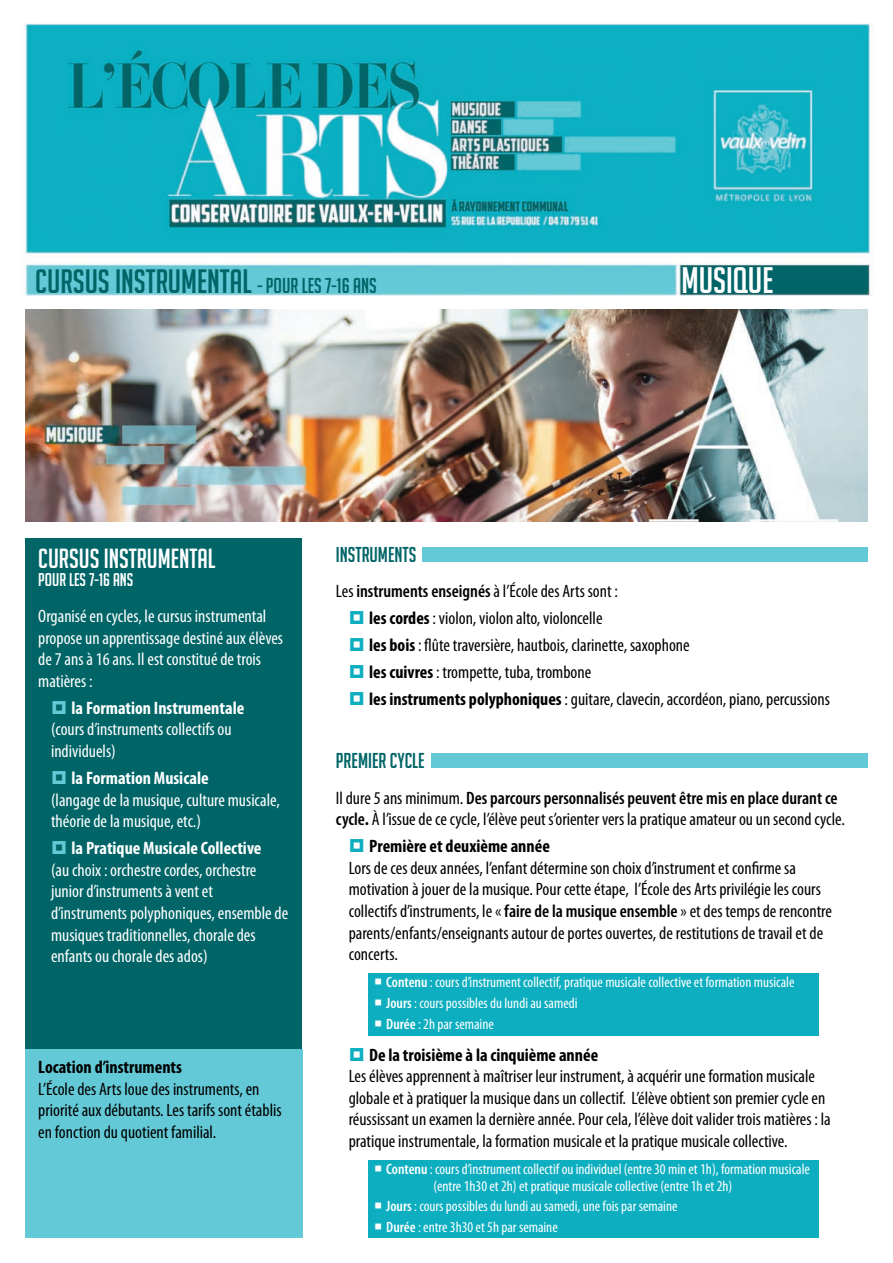
<style>
.page{position:relative;width:893px;height:1263px;background:#fff}
.page>*{position:absolute;margin:0;border:0;box-sizing:border-box;transform-origin:0 0}
.t1{font:36px "Big Noodle Titling";color:#fff}
.t2{font:33px "Big Noodle Titling";color:#016568}
.t3{font:27px "Big Noodle Titling";color:#fff}
.t4{font:21px "Big Noodle Titling";color:#016568}
.t5{font:condensed 18px/21.6px "Myriad Pro";color:#000}
.t6{font:condensed 18px/21.6px "Myriad Pro";color:#fff}
.t7{font:700 condensed 18px "Myriad Pro";color:#000}
.t8{font:700 condensed 18px "Myriad Pro";color:#fff}
.t9{font:18px "Big Noodle Titling";color:#fff}
.t10{font:condensed 15px/16.5px "Myriad Pro";color:#fff}
.s1{font-size:21px}
.s2{font-weight:600}
.s3{font-weight:700}
</style>
<div class="page">
<img style="left:23px;top:23px;width:851px;height:273px">
<img style="left:26px;top:309px;width:841px;height:213px">
<div style="left:26px;top:538px;width:276px;height:699px;background:#016568"></div>
<div style="left:26px;top:1049px;width:277px;height:188px;background:#63c9d6"></div>
<div style="left:422px;top:547px;width:445px;height:15px;background:#63c9d6"></div>
<div style="left:431px;top:753px;width:436px;height:14px;background:#63c9d6"></div>
<div style="left:368px;top:973px;width:451px;height:62px;background:#0caec0"></div>
<div style="left:368px;top:1160px;width:451px;height:77px;background:#0caec0"></div>
<h2 class="t2" style="left:35px;top:264px;width:343px">CURSUS INSTRUMENTAL <span class="s1">- POUR LES 7-16 ANS</span></h2>
<h1 class="t1" style="left:681px;top:261px;width:93px">MUSIQUE</h1>
<h3 class="t3" style="left:38px;top:544px;width:179px">CURSUS INSTRUMENTAL</h3>
<p class="t9" style="left:38px;top:570px;width:97px">POUR LES 7-16 ANS</p>
<p class="t6" style="left:38px;top:607px;width:246px">Organisé en cycles, le cursus instrumental propose un apprentissage destiné aux élèves de 7 ans à 16 ans. Il est constitué de trois matières :</p>
<p class="t8" style="left:72px;top:701px;width:174px">la Formation Instrumentale</p>
<p class="t6" style="left:51px;top:720px;width:182px">(cours d’instruments collectifs ou individuels)</p>
<p class="t8" style="left:72px;top:772px;width:139px">la Formation Musicale</p>
<p class="t6" style="left:51px;top:790px;width:230px">(langage de la musique, culture musicale, théorie de la musique, etc.)</p>
<p class="t8" style="left:72px;top:842px;width:191px">la Pratique Musicale Collective</p>
<p class="t6" style="left:51px;top:861px;width:239px">(au choix : orchestre cordes, orchestre junior d’instruments à vent et d’instruments polyphoniques, ensemble de musiques traditionnelles, chorale des enfants ou chorale des ados)</p>
<p class="t7" style="left:38px;top:1061px;width:145px">Location d’instruments</p>
<p class="t5" style="left:38px;top:1079px;width:245px">L’École des Arts loue des instruments, en priorité aux débutants. Les tarifs sont établis en fonction du quotient familial.</p>
<p class="t4" style="left:336px;top:543px;width:82px">INSTRUMENTS</p>
<p class="t5" style="left:369px;top:579px;width:462px;line-height:27px;text-indent:-33px">Les <span class="s2">instruments enseignés</span> à l’École des Arts sont :<br><span class="s3">les cordes</span> : violon, violon alto, violoncelle<br><span class="s3">les bois</span> : flûte traversière, hautbois, clarinette, saxophone<br><span class="s3">les cuivres</span> : trompette, tuba, trombone<br><span class="s3">les instruments polyphoniques</span> : guitare, clavecin, accordéon, piano, percussions</p>
<p class="t4" style="left:336px;top:749px;width:90px">PREMIER CYCLE</p>
<p class="t5" style="left:336px;top:788px;width:511px">Il dure 5 ans minimum. <span class="s2">Des parcours personnalisés peuvent être mis en place durant ce cycle</span><span class="s3">.</span> À l’issue de ce cycle, l’élève peut s’orienter vers la pratique amateur ou un second cycle.</p>
<p class="t7" style="left:369px;top:840px;width:182px">Première et deuxième année</p>
<p class="t5" style="left:349px;top:858px;width:485px">Lors de ces deux années, l’enfant détermine son choix d’instrument et confirme sa motivation à jouer de la musique. Pour cette étape, l’École des Arts privilégie les cours collectifs d’instruments, le « <span class="s2">faire de la musique ensemble</span> » et des temps de rencontre parents/enfants/enseignants autour de portes ouvertes, de restitutions de travail et de concerts.</p>
<p class="t10" style="left:374px;top:975px;width:422px">○ <span class="s2">Contenu</span> : cours d’instrument collectif, pratique musicale collective et formation musicale</p>
<p class="t10" style="left:374px;top:995px;width:205px">○ <span class="s2">Jours</span> : cours possibles du lundi au samedi</p>
<p class="t10" style="left:374px;top:1017px;width:121px">○ <span class="s2">Durée</span> : 2h par semaine</p>
<p class="t7" style="left:369px;top:1048px;width:230px">De la troisième à la cinquième année</p>
<p class="t5" style="left:349px;top:1067px;width:484px">Les élèves apprennent à maîtriser leur instrument, à acquérir une formation musicale globale et à pratiquer la musique dans un collectif. L’élève obtient son premier cycle en réussissant un examen la dernière année. Pour cela, l’élève doit valider trois matières : la pratique instrumentale, la formation musicale et la pratique musicale collective.</p>
<p class="t10" style="left:433px;top:1162px;width:378px;text-indent:-59px">○ <span class="s2">Contenu</span> : cours d’instrument collectif ou individuel (entre 30 min et 1h), formation musicale (entre 1h30 et 2h) et pratique musicale collective (entre 1h et 2h)</p>
<p class="t10" style="left:374px;top:1199px;width:305px">○ <span class="s2">Jours</span> : cours possibles du lundi au samedi, une fois par semaine</p>
<p class="t10" style="left:374px;top:1220px;width:185px">○ <span class="s2">Durée</span> : entre 3h30 et 5h par semaine</p>
</div>
